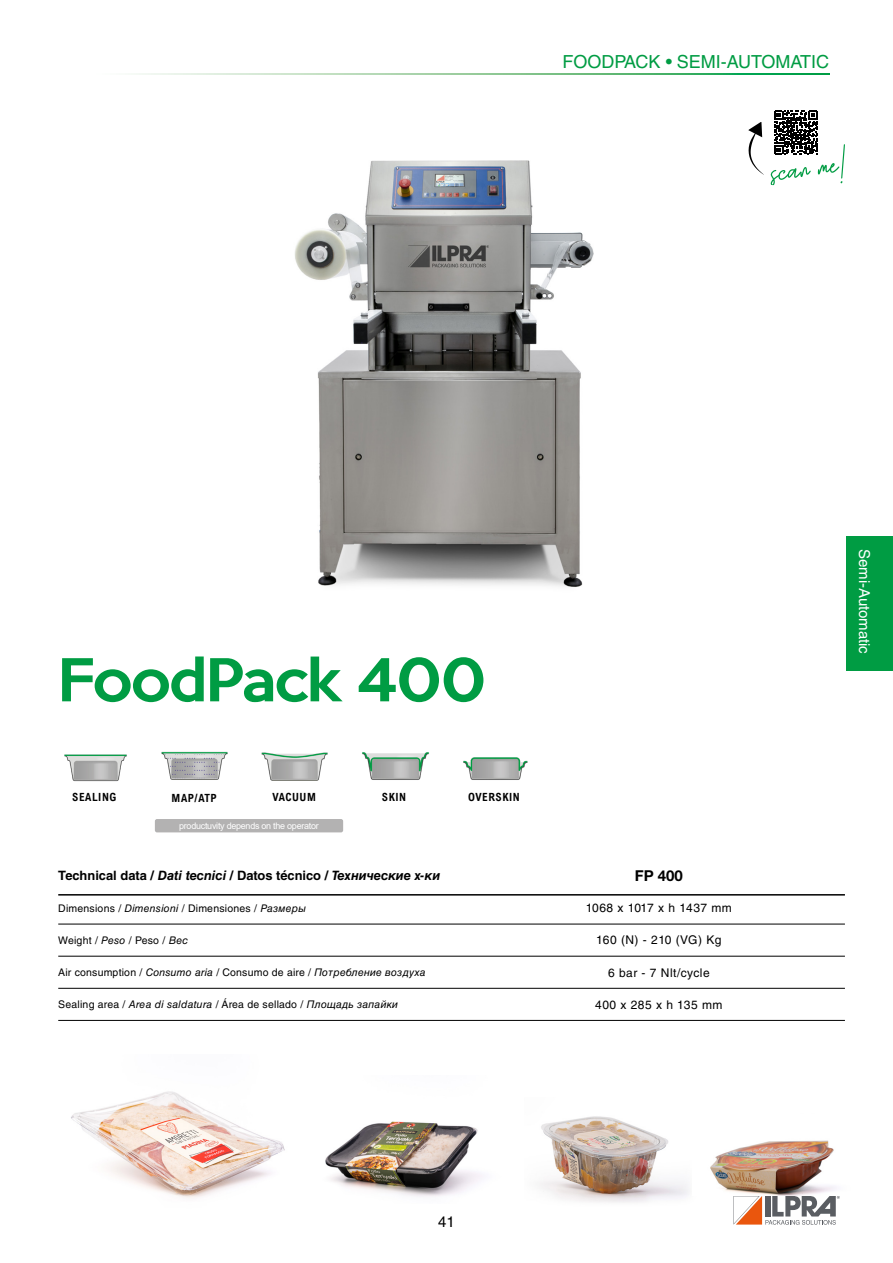
<style>
.page{position:relative;width:893px;height:1263px;background:#fff}
.page>*{position:absolute;margin:0;border:0;box-sizing:border-box;transform-origin:0 0}
.t1{font:500 54px "Keep Calm";letter-spacing:-.03em;color:#009c43;scale:1.08 1}
.t2{font:18px "Helvetica LT Std";color:#009c43}
.t3{font:15px "Helvetica LT Std";color:#fff}
.t4{font:700 15px "Helvetica Neue LT Pro";color:#000}
.t5{font:15px "Helvetica LT Std";color:#000}
.t6{font:700 12.9px "Helvetica LT Std";color:#000}
.t7{font:12px "Helvetica LT Std";letter-spacing:.02em;color:#000}
.t8{font:12px "Helvetica LT Std";letter-spacing:.04em;color:#000}
.t9{font:700 11.25px "Arial Nova Cond";letter-spacing:.05em;color:#000}
.t10{font:10.5px "Helvetica LT Std";letter-spacing:.02em;color:#000}
.t11{font:italic 10.5px "Helvetica LT Std";letter-spacing:.02em;color:#000}
.t12{font:9px "Arial";letter-spacing:-.03em;color:#fff}
.s1{font-style:italic}
.s2{font-style:normal}
</style>
<div class="page">
<svg style="left:139px;top:73px;width:690px;height:1px"></svg>
<div style="left:846px;top:537px;width:47px;height:134px;background:#009c43"></div>
<img style="left:295px;top:160px;width:299px;height:427px">
<svg style="left:733px;top:1196px;width:107px;height:29px"></svg>
<div style="left:155px;top:819px;width:188px;height:13px;background:#b3b2b2;border-radius:2px"></div>
<img style="left:463px;top:757px;width:65px;height:23px">
<img style="left:64px;top:754px;width:63px;height:28px">
<img style="left:261px;top:752px;width:67px;height:29px">
<img style="left:161px;top:751px;width:67px;height:29px">
<img style="left:362px;top:752px;width:67px;height:28px">
<svg style="left:771px;top:111px;width:74px;height:75px"></svg>
<svg style="left:748px;top:122px;width:16px;height:53px"></svg>
<img style="left:540px;top:1116px;width:149px;height:87px">
<img style="left:325px;top:1121px;width:158px;height:76px">
<img style="left:71px;top:1091px;width:214px;height:107px">
<img style="left:710px;top:1140px;width:126px;height:56px">
<hr style="left:58px;top:894px;width:787px;height:1px;background:#000">
<hr style="left:58px;top:924px;width:787px;height:1px;background:#000">
<hr style="left:58px;top:956px;width:787px;height:1px;background:#000">
<hr style="left:58px;top:988px;width:787px;height:1px;background:#000">
<hr style="left:58px;top:1020px;width:787px;height:1px;background:#000">
<h2 class="t2" style="left:562px;top:51px;width:268px">FOODPACK • SEMI-AUTOMATIC</h2>
<h1 class="t1" style="left:57px;top:633px;width:399px">FoodPack 400</h1>
<p class="t9" style="left:72px;top:790px;width:46px">SEALING</p>
<p class="t9" style="left:172px;top:791px;width:47px">MAP/ATP</p>
<p class="t9" style="left:272px;top:790px;width:45px">VACUUM</p>
<p class="t9" style="left:382px;top:790px;width:26px">SKIN</p>
<p class="t9" style="left:468px;top:790px;width:53px">OVERSKIN</p>
<p class="t12" style="left:179px;top:819px;width:141px">productuvity depends on the operator</p>
<p class="t6" style="left:58px;top:868px;width:384px">Technical data / <span class="s1">Dati tecnici</span> / Datos técnico / <span class="s1">Технические х-ки</span></p>
<p class="t10" style="left:58px;top:902px;width:249px">Dimensions / <span class="s1">Dimensioni</span> / Dimensiones / <span class="s1">Размеры</span></p>
<p class="t10" style="left:58px;top:934px;width:132px">Weight / <span class="s1">Peso</span> / Peso / <span class="s1">Вес</span></p>
<p class="t10" style="left:58px;top:966px;width:369px">Air consumption / <span class="s1">Consumo aria</span> / Consumo de aire / <span class="s1">Потребление воздуха</span></p>
<p class="t11" style="left:58px;top:998px;width:341px"><span class="s2">Sealing area /</span> Area di saldatura <span class="s2">/ Área de sellado /</span> Площадь запайки</p>
<h3 class="t4" style="left:635px;top:866px;width:50px">FP 400</h3>
<p class="t7" style="left:586px;top:901px;width:148px">1068 x 1017 x h 1437 mm</p>
<p class="t7" style="left:596px;top:933px;width:127px">160 (N) - 210 (VG) Kg</p>
<p class="t8" style="left:608px;top:965px;width:103px">6 bar - 7 Nlt/cycle</p>
<p class="t8" style="left:595px;top:997px;width:129px">400 x 285 x h 135 mm</p>
<h3 class="t5" style="left:438px;top:1213px;width:18px">41</h3>
<h3 class="t3" style="left:873px;top:549px;width:107px;rotate:90deg">Semi-Automatic</h3>
</div>
